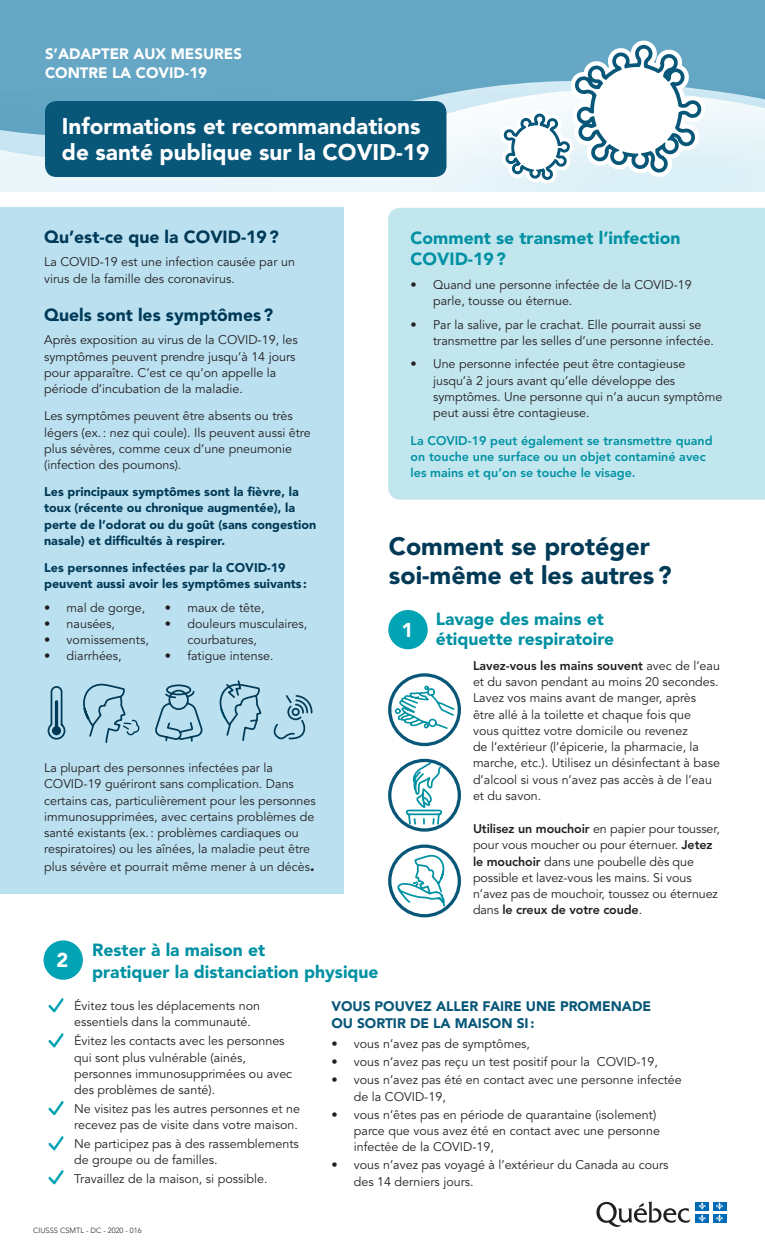
<style>
.page{position:relative;width:765px;height:1260px;background:#fff}
.page>*{position:absolute;margin:0;border:0;box-sizing:border-box;transform-origin:0 0}
.t1{font:900 25px/28.8px "Avenir LT Std";color:#013a57}
.t2{font:900 22.5px/26.2px "Avenir LT Std";color:#fff}
.t3{font:900 20px "Avenir LT Std";color:#fff}
.t4{font:900 17.5px/21.2px "Avenir LT Std";color:#0091a3}
.t5{font:900 17.5px "Avenir LT Std";color:#013a57}
.t6{font:900 15px/18.8px "Avenir LT Std";color:#fff}
.t7{font:900 13.75px/17.5px "Avenir LT Std";color:#085779}
.t8{font:12.5px/16.2px "Avenir LT Std";color:#231f20}
.t9{font:900 12.5px/16.2px "Avenir LT Std";color:#013a57}
.t10{font:800 12.5px/16.2px "Avenir LT Std";color:#0091a3}
.t11{font:300 7.5px "Avenir LT Std";color:#231f20}
.s1{font-weight:900;font-size:15px}
.s2{font-weight:800}
</style>
<div class="page">
<div style="left:0;top:208px;width:344px;height:686px;background:#bbe1f1"></div>
<svg style="left:0;top:164px;width:765px;height:27px;background:#e8f4f9"></svg>
<svg style="left:0;top:0;width:765px;height:164px;background:#73afca"></svg>
<svg style="left:596px;top:1201px;width:95px;height:26px"></svg>
<div style="left:695px;top:1202px;width:14px;height:8px;background:#006bb6"></div>
<div style="left:713px;top:1202px;width:13px;height:8px;background:#006bb6"></div>
<div style="left:695px;top:1214px;width:14px;height:8px;background:#006bb6"></div>
<svg style="left:699px;top:1202px;width:7px;height:20px"></svg>
<div style="left:713px;top:1214px;width:13px;height:8px;background:#006bb6"></div>
<svg style="left:716px;top:1202px;width:7px;height:20px"></svg>
<div style="left:45px;top:101px;width:401px;height:76px;background:#085779;border-radius:11px"></div>
<svg style="left:558px;top:1px;width:160px;height:191px;background:#78b2cc"></svg>
<div style="left:388px;top:610px;width:40px;height:39px;background:#02a3b5;border-radius:50%"></div>
<div style="left:44px;top:940px;width:39px;height:40px;background:#02a3b5;border-radius:50%"></div>
<svg style="left:390px;top:675px;width:69px;height:70px"></svg>
<div style="left:388px;top:673px;width:73px;height:73px;border:3px solid #085779;border-radius:50%"></div>
<svg style="left:394px;top:685px;width:62px;height:45px"></svg>
<svg style="left:390px;top:846px;width:69px;height:70px"></svg>
<div style="left:388px;top:845px;width:73px;height:72px;border:3px solid #085779;border-radius:50%"></div>
<svg style="left:394px;top:844px;width:53px;height:63px"></svg>
<svg style="left:390px;top:760px;width:69px;height:70px"></svg>
<svg style="left:405px;top:761px;width:38px;height:65px"></svg>
<div style="left:388px;top:759px;width:73px;height:73px;border:3px solid #085779;border-radius:50%"></div>
<svg style="left:48px;top:998px;width:16px;height:14px"></svg>
<svg style="left:48px;top:1033px;width:16px;height:15px"></svg>
<svg style="left:48px;top:1101px;width:16px;height:14px"></svg>
<svg style="left:48px;top:1136px;width:16px;height:14px"></svg>
<svg style="left:48px;top:1170px;width:16px;height:14px"></svg>
<svg style="left:489px;top:40px;width:217px;height:152px"></svg>
<div style="left:388px;top:208px;width:377px;height:292px;background:#c2e6ee"></div>
<svg style="left:47px;top:686px;width:19px;height:54px"></svg>
<svg style="left:83px;top:683px;width:57px;height:60px"></svg>
<svg style="left:273px;top:695px;width:40px;height:45px"></svg>
<svg style="left:155px;top:684px;width:48px;height:58px"></svg>
<svg style="left:219px;top:680px;width:43px;height:61px"></svg>
<p class="t6" style="left:45px;top:45px;width:198px">S’ADAPTER AUX MESURES<br>CONTRE LA COVID-19</p>
<h2 class="t2" style="left:62px;top:113px;width:369px">Informations et recommandations de santé publique sur la COVID-19</h2>
<h3 class="t5" style="left:44px;top:226px;width:236px">Qu’est-ce que la COVID-19?</h3>
<p class="t8" style="left:44px;top:254px;width:252px">La COVID-19 est une infection causée par un virus de la famille des coronavirus.</p>
<h3 class="t5" style="left:44px;top:304px;width:231px">Quels sont les symptômes?</h3>
<p class="t8" style="left:44px;top:332px;width:255px">Après exposition au virus de la COVID-19, les symptômes peuvent prendre jusqu’à 14 jours pour apparaître. C’est ce qu’on appelle la période d’incubation de la maladie.</p>
<p class="t8" style="left:44px;top:408px;width:268px">Les symptômes peuvent être absents ou très légers (ex.: nez qui coule). Ils peuvent aussi être plus sévères, comme ceux d’une pneumonie (infection des poumons).</p>
<p class="t9" style="left:44px;top:484px;width:274px">Les principaux symptômes sont la fièvre, la toux (récente ou chronique augmentée), la perte de l’odorat ou du goût (sans congestion nasale) et difficultés à respirer.</p>
<p class="t9" style="left:44px;top:559px;width:264px">Les personnes infectées par la COVID-19 peuvent aussi avoir les symptômes suivants :</p>
<p class="t8" style="left:44px;top:600px;width:103px">• mal de gorge,</p>
<p class="t8" style="left:44px;top:616px;width:72px">• nausées,</p>
<p class="t8" style="left:44px;top:632px;width:106px">• vomissements,</p>
<p class="t8" style="left:44px;top:648px;width:79px">• diarrhées,</p>
<p class="t8" style="left:165px;top:600px;width:101px">• maux de tête,</p>
<p class="t8" style="left:187px;top:616px;width:121px;text-indent:-22px">• douleurs musculaires, courbatures,</p>
<p class="t8" style="left:165px;top:648px;width:110px">• fatigue intense.</p>
<p class="t8" style="left:44px;top:760px;width:273px">La plupart des personnes infectées par la COVID-19 guériront sans complication. Dans certains cas, particulièrement pour les personnes immunosupprimées, avec certains problèmes de santé existants (ex.: problèmes cardiaques ou respiratoires) ou les aînées, la maladie peut être</p>
<p class="t8" style="left:44px;top:859px;width:272px">plus sévère et pourrait même mener à un décès<span class="s1">.</span></p>
<h3 class="t4" style="left:411px;top:227px;width:271px">Comment se transmet l’infection<br>COVID-19?</h3>
<p class="t8" style="left:433px;top:277px;width:260px;text-indent:-22px">• Quand une personne infectée de la COVID-19 parle, tousse ou éternue.</p>
<p class="t8" style="left:433px;top:317px;width:282px;text-indent:-22px">• Par la salive, par le crachat. Elle pourrait aussi se transmettre par les selles d’une personne infectée.</p>
<p class="t8" style="left:433px;top:356px;width:291px;text-indent:-22px">• Une personne infectée peut être contagieuse jusqu’à 2 jours avant qu’elle développe des symptômes. Une personne qui n’a aucun symptôme peut aussi être contagieuse.</p>
<p class="t10" style="left:411px;top:432px;width:304px">La COVID-19 peut également se transmettre quand on touche une surface ou un objet contaminé avec les mains et qu’on se touche le visage.</p>
<h1 class="t1" style="left:389px;top:532px;width:284px">Comment se protéger soi-même et les autres?</h1>
<h3 class="t3" style="left:401px;top:618px;width:13px">1</h3>
<h3 class="t4" style="left:436px;top:609px;width:180px;line-height:20px">Lavage des mains et étiquette respiratoire</h3>
<p class="t8" style="left:473px;top:658px;width:249px"><span class="s2">Lavez-vous les mains souvent</span> avec de l’eau et du savon pendant au moins 20 secondes.<br>Lavez vos mains avant de manger, après être allé à la toilette et chaque fois que<br>vous quittez votre domicile ou revenez<br>de l’extérieur (l’épicerie, la pharmacie, la marche, etc.). Utilisez un désinfectant à base d’alcool si vous n’avez pas accès à de l’eau et du savon.</p>
<p class="t8" style="left:473px;top:821px;width:248px"><span class="s2">Utilisez un mouchoir</span> en papier pour tousser, pour vous moucher ou pour éternuer. <span class="s2">Jetez le mouchoir</span> dans une poubelle dès que possible et lavez-vous les mains. Si vous n’avez pas de mouchoir, toussez ou éternuez dans <span class="s2">le creux de votre coude</span>.</p>
<h3 class="t3" style="left:57px;top:948px;width:13px">2</h3>
<h3 class="t4" style="left:92px;top:940px;width:288px">Rester à la maison et<br>pratiquer la distanciation physique</h3>
<p class="t8" style="left:74px;top:998px;width:187px">Évitez tous les déplacements non essentiels dans la communauté.</p>
<p class="t8" style="left:74px;top:1033px;width:220px">Évitez les contacts avec les personnes qui sont plus vulnérable (ainés, personnes immunosupprimées ou avec des problèmes de santé).</p>
<p class="t8" style="left:74px;top:1101px;width:227px">Ne visitez pas les autres personnes et ne recevez pas de visite dans votre maison.</p>
<p class="t8" style="left:74px;top:1136px;width:226px">Ne participez pas à des rassemblements de groupe ou de familles.</p>
<p class="t8" style="left:74px;top:1171px;width:195px">Travaillez de la maison, si possible.</p>
<p class="t7" style="left:331px;top:997px;width:321px">VOUS POUVEZ ALLER FAIRE UNE PROMENADE<br>OU SORTIR DE LA MAISON SI:</p>
<p class="t8" style="left:331px;top:1036px;width:200px">• vous n’avez pas de symptômes,</p>
<p class="t8" style="left:331px;top:1054px;width:328px">• vous n’avez pas reçu un test positif pour la COVID-19,</p>
<p class="t8" style="left:354px;top:1072px;width:329px;text-indent:-22px">• vous n’avez pas été en contact avec une personne infectée de la COVID-19,</p>
<p class="t8" style="left:354px;top:1107px;width:308px;text-indent:-22px">• vous n’êtes pas en période de quarantaine (isolement) parce que vous avez été en contact avec une personne infectée de la COVID-19,</p>
<p class="t8" style="left:354px;top:1157px;width:316px;text-indent:-22px">• vous n’avez pas voyagé à l’extérieur du Canada au cours des 14 derniers jours.</p>
<p class="t11" style="left:33px;top:1226px;width:110px">CIUSSS CSMTL - DC - 2020 - 016</p>
</div>
